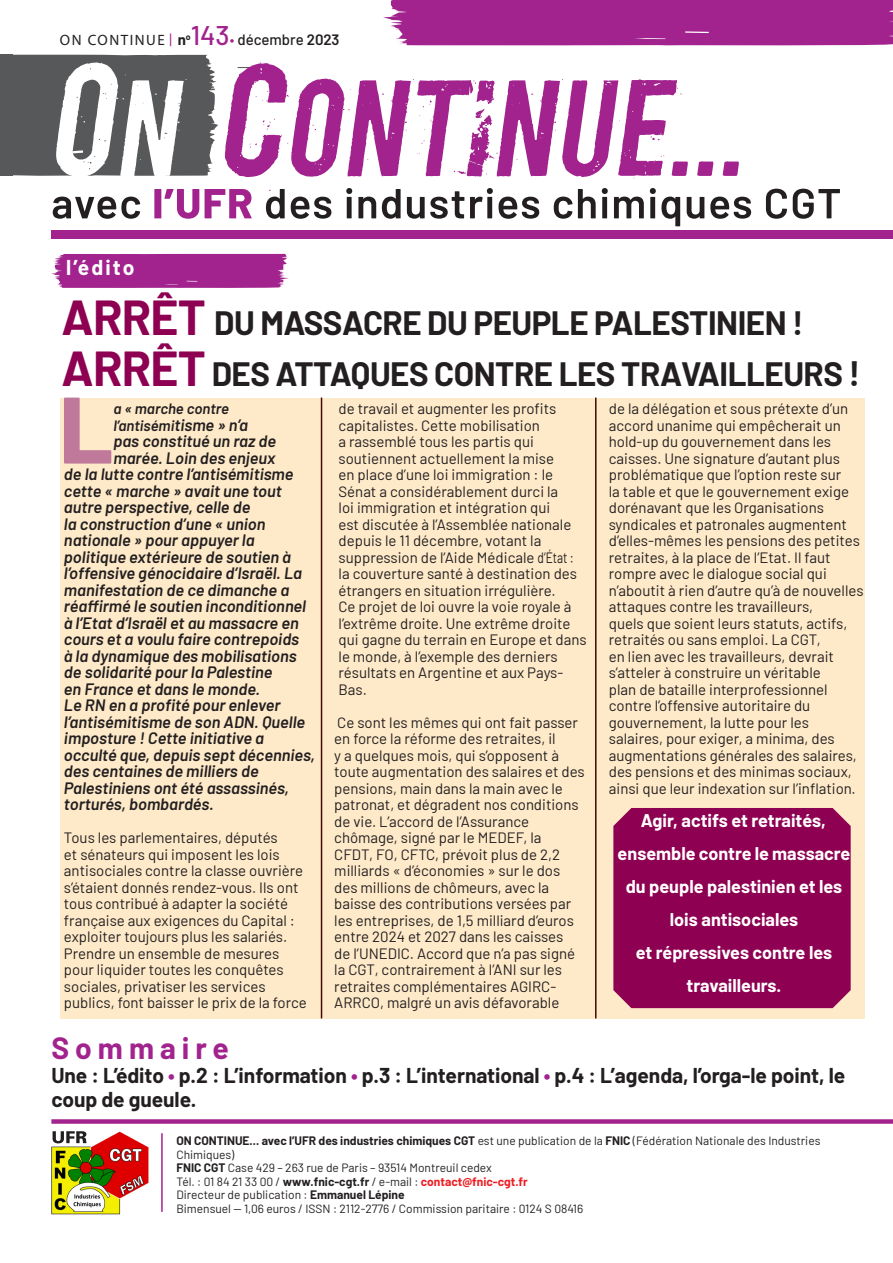
<style>
.page{position:relative;width:893px;height:1263px;background:#fff}
.page>*{position:absolute;margin:0;border:0;box-sizing:border-box;transform-origin:0 0}
.chapeau_article{font:800 94.35px "Barlow";color:#c0799b}
.Petit_titre_une{font:700 33px "Barlow";letter-spacing:-.015em;color:#231f20}
.t1{font:700 30px "Barlow";letter-spacing:.2em;color:#a2238e}
.t2{font:700 21px/24px "Barlow";letter-spacing:-.005em;color:#231f20}
.titre_rubrique{font:700 21px "Barlow";letter-spacing:.1em;color:#fff}
.chapeau_article-2{font:700 18px/33px "Barlow";color:#fff;text-align:center}
.chapeau_article-3{font:italic 600 16.5px "Barlow";color:#231f20}
.chapeau_article-4{font:15px/16.5px "Barlow";color:#231f20}
.chapeau_article-5{font:italic 600 15px/16.5px "Barlow";color:#231f20}
.t3{font:15px "Myriad Pro";letter-spacing:.1em;color:#231f20}
.t4{font:12px/13.5px "Barlow";color:#231f20}
.s1{font-family:"Barlow";color:#a2238e}
.s2{font-family:"Barlow";font-weight:700}
.s3{font-family:"Barlow";font-weight:500;font-size:27px;color:#a2238e}
.s4{font-family:"Barlow";font-weight:500}
.s5{font-family:"Barlow";font-weight:600}
.s6{font-size:48px;color:#8d0052}
.s7{font-size:34.5px}
.s8{font-size:16.5px}
.s9{color:#a2238e}
.s10{font-weight:700}
.s11{font-weight:700;color:#ee1d23}
</style>
<div class="page">
<svg style="left:51px;top:254px;width:238px;height:34px;background:#a73094"></svg>
<div style="left:383px;top:0;width:510px;height:45px;background:#a2238e"></div>
<div style="left:51px;top:230px;width:842px;height:9px;background:#a2238e"></div>
<svg style="left:0;top:55px;width:840px;height:171px"></svg>
<div style="left:51px;top:1119px;width:842px;height:5px;background:#a2238e"></div>
<hr style="left:161px;top:1133px;width:2px;height:79px;background:#a2238e">
<img style="left:51px;top:1131px;width:98px;height:84px">
<svg style="left:53px;top:1131px;width:34px;height:12px"></svg>
<div style="left:60px;top:398px;width:804px;height:620px;background:#feeac9"></div>
<hr style="left:321px;top:398px;width:1px;height:620px;background:#440900">
<hr style="left:595px;top:398px;width:1px;height:620px;background:#440900">
<div style="left:613px;top:808px;width:238px;height:200px;background:#8d0052"></div>
<p class="t3" style="left:60px;top:30px;width:281px">ON CONTINUE <span class="s1">|</span> <span class="s2">n</span><sup>o</sup><span class="s3">143</span><span class="s1">•</span> <span class="s4">décembre</span> <span class="s5">2023</span></p>
<p class="titre_rubrique" style="left:66px;top:252px;width:70px">l’édito</p>
<p class="Petit_titre_une" style="left:62px;top:299px;width:743px"><span class="s6">ARRÊT</span> DU MASSACRE DU PEUPLE PALESTINIEN !</p>
<p class="Petit_titre_une" style="left:62px;top:350px;width:800px"><span class="s6">ARRÊT</span> DES ATTAQUES CONTRE LES TRAVAILLEURS <span class="s7">!</span></p>
<p class="chapeau_article" style="left:59px;top:359px;width:56px">L</p>
<p class="chapeau_article-5" style="left:113px;top:399px;width:136px">a « marche contre l’antisémi<span class="s8">tisme » n’a</span></p>
<p class="chapeau_article-4" style="left:339px;top:399px;width:250px">de travail et augmenter les profits capitalistes. Cette mobilisation<br>a rassemblé tous les partis qui soutiennent actuellement la mise<br>en place d’une loi immigration : le Sénat a considérablement durci la<br>loi immigration et intégration qui<br>est discutée à l’Assemblée nationale depuis le 11 décembre, votant la suppression de l’Aide Médicale d’État : la couverture santé à destination des étrangers en situation irrégulière.<br>Ce projet de loi ouvre la voie royale à l’extrême droite. Une extrême droite qui gagne du terrain en Europe et dans le monde, à l’exemple des derniers résultats en Argentine et aux Pays-Bas.</p>
<p class="chapeau_article-4" style="left:334px;top:713px;width:252px">Ce sont les mêmes qui ont fait passer en force la réforme des retraites, il<br>y a quelques mois, qui s’opposent à toute augmentation des salaires et des pensions, main dans la main avec le patronat, et dégradent nos conditions de vie. L’accord de l’Assurance chômage, signé par le MEDEF, la<br>CFDT, FO, CFTC, prévoit plus de 2,2 milliards « d’économies » sur le dos des millions de chômeurs, avec la baisse des contributions versées par les entreprises, de 1,5 milliard d’euros entre 2024 et 2027 dans les caisses<br>de l’UNEDIC. Accord que n’a pas signé la CGT, contrairement à l’ANI sur les retraites complémentaires AGIRC-ARRCO, malgré un avis défavorable</p>
<p class="chapeau_article-4" style="left:609px;top:399px;width:256px">de la délégation et sous prétexte d’un accord unanime qui empêcherait un hold-up du gouvernement dans les caisses. Une signature d’autant plus problématique que l’option reste sur<br>la table et que le gouvernement exige dorénavant que les Organisations syndicales et patronales augmentent d’elles-mêmes les pensions des petites retraites, à la place de l’Etat. Il faut rompre avec le dialogue social qui n’aboutit à rien d’autre qu’à de nouvelles attaques contre les travailleurs,<br>quels que soient leurs statuts, actifs, retraités ou sans emploi. La CGT,<br>en lien avec les travailleurs, devrait s’atteler à construire un véritable<br>plan de bataille interprofessionnel contre l’offensive autoritaire du gouvernement, la lutte pour les salaires, pour exiger, a minima, des augmentations générales des salaires, des pensions et des minimas sociaux, ainsi que leur indexation sur l’inflation.</p>
<p class="chapeau_article-2" style="left:618px;top:802px;width:234px">Agir, actifs et retraités, ensemble contre le massacre du peuple palestinien et les lois antisociales<br>et répressives contre les travailleurs.</p>
<p class="chapeau_article-3" style="left:113px;top:429px;width:164px">pas constitué un raz de</p>
<p class="chapeau_article-3" style="left:113px;top:445px;width:164px">marée. Loin des enjeux</p>
<p class="chapeau_article-3" style="left:64px;top:462px;width:231px">de la lutte contre l’antisémitisme</p>
<p class="chapeau_article-3" style="left:64px;top:478px;width:219px">cette « marche » avait une tout</p>
<p class="chapeau_article-3" style="left:64px;top:495px;width:188px">autre perspective, celle de</p>
<p class="chapeau_article-3" style="left:64px;top:511px;width:203px">la construction d’une « union</p>
<p class="chapeau_article-3" style="left:64px;top:528px;width:192px">nationale » pour appuyer la</p>
<p class="chapeau_article-3" style="left:64px;top:544px;width:228px">politique extérieure de soutien à</p>
<p class="chapeau_article-3" style="left:64px;top:561px;width:240px">l’offensive génocidaire d’Israël. La</p>
<p class="chapeau_article-3" style="left:64px;top:577px;width:227px">manifestation de ce dimanche a</p>
<p class="chapeau_article-3" style="left:64px;top:594px;width:244px">réaffirmé le soutien inconditionnel</p>
<p class="chapeau_article-3" style="left:64px;top:610px;width:236px">à l’Etat d’Israël et au massacre en</p>
<p class="chapeau_article-3" style="left:64px;top:627px;width:237px">cours et a voulu faire contrepoids</p>
<p class="chapeau_article-3" style="left:64px;top:643px;width:234px">à la dynamique des mobilisations</p>
<p class="chapeau_article-3" style="left:64px;top:660px;width:210px">de solidarité pour la Palestine</p>
<p class="chapeau_article-3" style="left:64px;top:676px;width:198px">en France et dans le monde.</p>
<p class="chapeau_article-3" style="left:64px;top:693px;width:218px">Le RN en a profité pour enlever</p>
<p class="chapeau_article-3" style="left:64px;top:709px;width:243px">l’antisémitisme de son ADN. Quelle</p>
<p class="chapeau_article-3" style="left:64px;top:726px;width:202px">imposture ! Cette initiative a</p>
<p class="chapeau_article-3" style="left:64px;top:742px;width:253px">occulté que, depuis sept décennies,</p>
<p class="chapeau_article-3" style="left:64px;top:759px;width:196px">des centaines de milliers de</p>
<p class="chapeau_article-3" style="left:64px;top:775px;width:227px">Palestiniens ont été assassinés,</p>
<p class="chapeau_article-3" style="left:64px;top:792px;width:151px">torturés, bombardés.</p>
<p class="chapeau_article-4" style="left:64px;top:828px;width:244px">Tous les parlementaires, députés<br>et sénateurs qui imposent les lois antisociales contre la classe ouvrière s’étaient donnés rendez-vous. Ils ont tous contribué à adapter la société française aux exigences du Capital : exploiter toujours plus les salariés.<br>Prendre un ensemble de mesures pour liquider toutes les conquêtes sociales, privatiser les services publics, font baisser le prix de la force</p>
<p class="t1" style="left:51px;top:1026px;width:179px">Sommaire</p>
<p class="t2" style="left:51px;top:1062px;width:795px">Une : L’édito <span class="s9">•</span> p.2 : L’information <span class="s9">•</span> p.3 : L’international <span class="s9">•</span> p.4 : L’agenda, l’orga-le point, le coup de gueule.</p>
<p class="t4" style="left:176px;top:1133px;width:645px"><span class="s10">ON CONTINUE... avec l’UFR des industries chimiques CGT</span> est une publication de la <span class="s10">FNIC</span> (Fédération Nationale des Industries<br>Chimiques)</p>
<p class="t4" style="left:176px;top:1160px;width:317px"><span class="s10">FNIC CGT</span> Case 429 – 263 rue de Paris – 93514 Montreuil cedex</p>
<p class="t4" style="left:176px;top:1174px;width:353px">Tél. : 01 84 21 33 00 / <span class="s10">www.fnic-cgt.fr</span> / e-mail : <span class="s11">contact@fnic-cgt.fr</span></p>
<p class="t4" style="left:176px;top:1187px;width:230px">Directeur de publication : <span class="s10">Emmanuel Lépine</span></p>
<p class="t4" style="left:176px;top:1201px;width:408px">Bimensuel — 1,06 euros / ISSN : 2112-2776 / Commission paritaire : 0124 S 08416</p>
</div>
